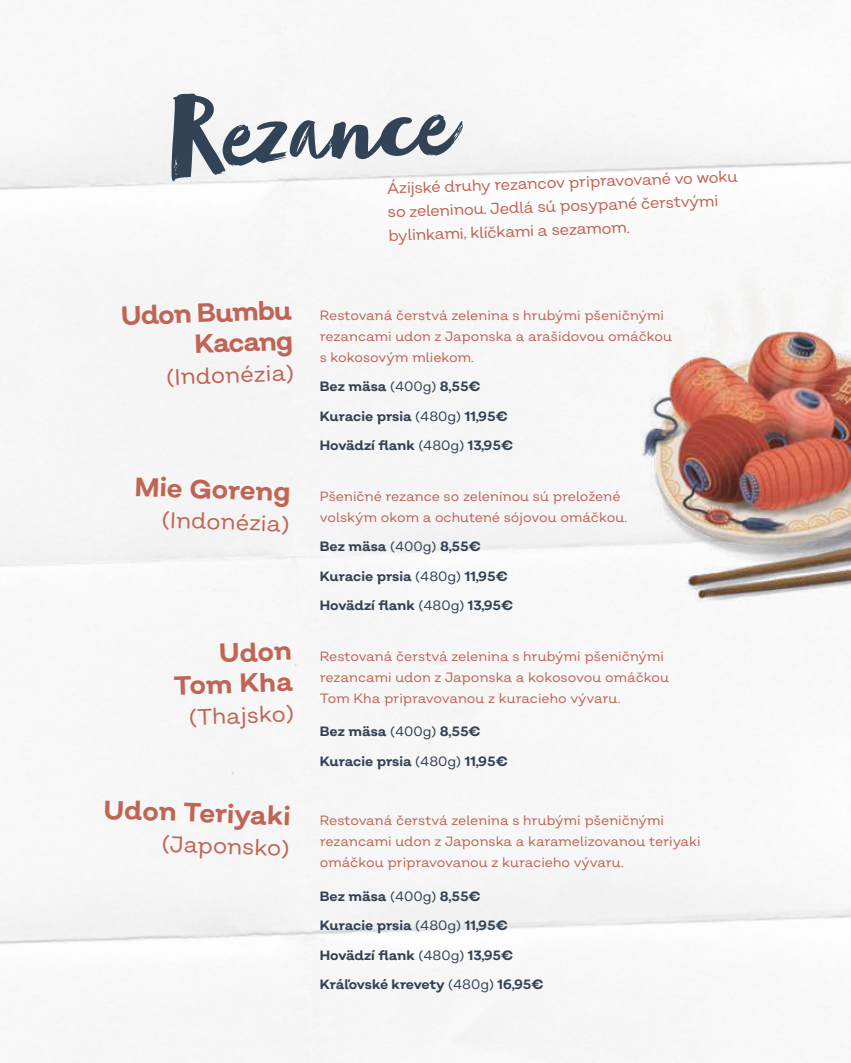
<style>
.page{position:relative;width:851px;height:1063px;background:#fff}
.page>*{position:absolute;margin:0;border:0;box-sizing:border-box;transform-origin:0 0}
.t1{font:120px "Zooja Pro";color:#324257}
.t2{font:700 26.4px/30.8px "Salvatore";color:#c06555;text-align:right}
.t3{font:22.5px "Salvatore";color:#c06555}
.t4{font:15.75px/23.5px "Salvatore";color:#c06555}
.t5{font:13.5px/21px "Salvatore";color:#c06555}
.t6{font:700 13.5px/29.5px "Salvatore";color:#324257}
.s1{font-weight:400}
</style>
<div class="page">
<div style="left:0;top:2px;width:850px;height:1061px;background:#f6f6f6"></div>
<h1 class="t1" style="left:164px;top:65px;width:283px;rotate:-3deg">Rezance</h1>
<p class="t4" style="left:386px;top:176px;width:353px;rotate:-2deg">Ázijské druhy rezancov pripravované vo woku so zeleninou. Jedlá sú posypané čerstvými bylinkami, klíčkami a sezamom.</p>
<h2 class="t2" style="left:121px;top:300px;width:172px;rotate:-2deg">Udon Bumbu<br>Kacang</h2>
<h3 class="t3" style="left:166px;top:363px;width:129px;rotate:-2deg">(Indonézia)</h3>
<h2 class="t2" style="left:135px;top:471px;width:158px;rotate:2deg">Mie Goreng</h2>
<h3 class="t3" style="left:162px;top:505px;width:129px;rotate:2deg">(Indonézia)</h3>
<h2 class="t2" style="left:172px;top:639px;width:121px;rotate:-2deg">Udon<br>Tom Kha</h2>
<h3 class="t3" style="left:188px;top:703px;width:107px;rotate:-2deg">(Thajsko)</h3>
<h2 class="t2" style="left:104px;top:794px;width:188px;rotate:2deg">Udon Teriyaki</h2>
<h3 class="t3" style="left:162px;top:829px;width:129px;rotate:2deg">(Japonsko)</h3>
<p class="t5" style="left:320px;top:304px;width:354px">Restovaná čerstvá zelenina s hrubými pšeničnými rezancami udon z Japonska a arašidovou omáčkou s kokosovým mliekom.</p>
<p class="t6" style="left:320px;top:372px;width:195px">Bez mäsa <span class="s1">(400g)</span> 8,55€<br>Kuracie prsia <span class="s1">(480g)</span> 11,95€<br>Hovädzí flank <span class="s1">(480g)</span> 13,95€</p>
<p class="t5" style="left:320px;top:485px;width:309px">Pšeničné rezance so zeleninou sú preložené volským okom a ochutené sójovou omáčkou.</p>
<p class="t6" style="left:320px;top:532px;width:195px">Bez mäsa <span class="s1">(400g)</span> 8,55€<br>Kuracie prsia <span class="s1">(480g)</span> 11,95€<br>Hovädzí flank <span class="s1">(480g)</span> 13,95€</p>
<p class="t5" style="left:320px;top:645px;width:351px">Restovaná čerstvá zelenina s hrubými pšeničnými rezancami udon z Japonska a kokosovou omáčkou<br>Tom Kha pripravovanou z kuracieho vývaru.</p>
<p class="t6" style="left:320px;top:717px;width:190px">Bez mäsa <span class="s1">(400g)</span> 8,55€<br>Kuracie prsia <span class="s1">(480g)</span> 11,95€</p>
<p class="t5" style="left:320px;top:810px;width:382px">Restovaná čerstvá zelenina s hrubými pšeničnými rezancami udon z Japonska a karamelizovanou teriyaki omáčkou pripravovanou z kuracieho vývaru.</p>
<p class="t6" style="left:320px;top:881px;width:225px">Bez mäsa <span class="s1">(400g)</span> 8,55€<br>Kuracie prsia <span class="s1">(480g)</span> 11,95€<br>Hovädzí flank <span class="s1">(480g)</span> 13,95€<br>Kráľovské krevety <span class="s1">(480g)</span> 16,95€</p>
</div>
